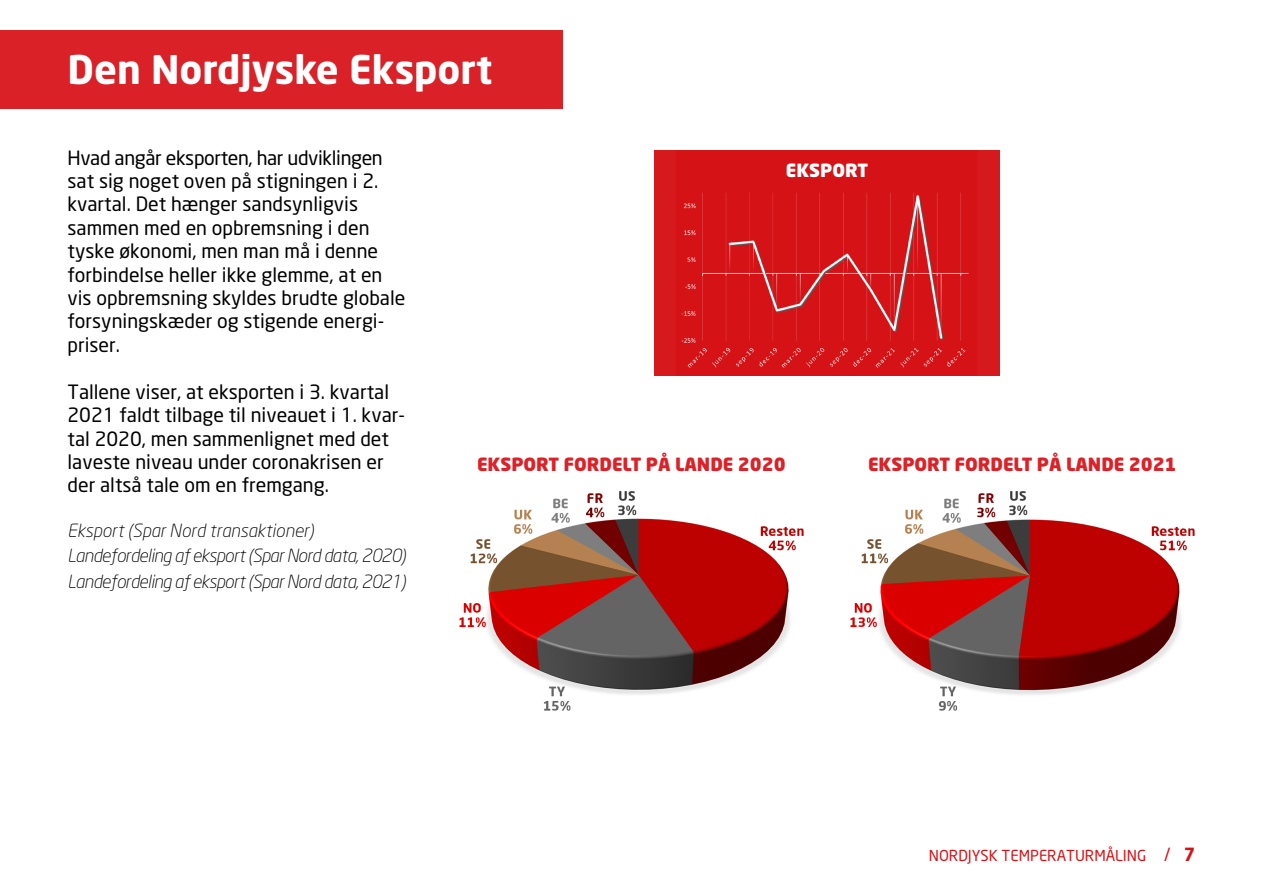
<style>
.page{position:relative;width:1263px;height:893px;background:#fff}
.page>*{position:absolute;margin:0;border:0;box-sizing:border-box;transform-origin:0 0}
.t1{font:700 39px "Neo Sans Pro";color:#fff}
.t2{font:19.5px/23.4px "Neo Sans TR";color:#000}
.t3{font:18px "Neo Sans Light Italic TR";letter-spacing:-.03em;color:#000}
.t4{font:900 18px "Neo Sans Std";color:#db2228}
.t5{font:18px "Neo Sans Light Italic TR";color:#000}
.t6{font:900 18px "Neo Sans Std";color:#fff}
.t7{font:15px "Neo Sans TR";color:#d51317}
.s1{font-size:18px}
.s2{font-family:"Neo Sans Pro";font-weight:700;font-size:18px}
</style>
<div class="page">
<img style="left:850px;top:491px;width:345px;height:220px">
<div style="left:0;top:30px;width:562px;height:78px;background:#da2128"></div>
<div style="left:654px;top:150px;width:346px;height:225px;background:#d6191d"></div>
<img style="left:681px;top:193px;width:288px;height:175px">
<img style="left:459px;top:491px;width:345px;height:220px">
<p class="t1" style="left:68px;top:45px;width:426px">Den Nordjyske Eksport</p>
<p class="t2" style="left:68px;top:146px;width:339px">Hvad angår eksporten, har udviklingen sat sig noget oven på stigningen i 2. kvartal. Det hænger sandsynligvis sammen med en opbremsning i den tyske økonomi, men man må i denne forbindelse heller ikke glemme, at en vis opbremsning skyldes brudte globale forsyningskæder og stigende energi&shy;priser.</p>
<p class="t2" style="left:68px;top:380px;width:339px">Tallene viser, at eksporten i 3. kvartal 2021 faldt tilbage til niveauet i 1. kvar&shy;tal 2020, men sammenlignet med det laveste niveau under coronakrisen er der altså tale om en fremgang.</p>
<p class="t5" style="left:68px;top:519px;width:248px">Eksport (Spar Nord transaktioner)</p>
<p class="t3" style="left:68px;top:544px;width:340px">Landefordeling af eksport (Spar Nord data, 2020)</p>
<p class="t3" style="left:68px;top:570px;width:340px">Landefordeling af eksport (Spar Nord data, 2021)</p>
<p class="t6" style="left:786px;top:159px;width:84px">EKSPORT</p>
<p class="t4" style="left:477px;top:453px;width:310px">EKSPORT FORDELT PÅ LANDE 2020</p>
<p class="t4" style="left:868px;top:453px;width:310px">EKSPORT FORDELT PÅ LANDE 2021</p>
<p class="t7" style="left:929px;top:847px;width:268px">NORDJYSK TEMPERATURMÅLING <span class="s1">/</span> <span class="s2">7</span></p>
</div>
